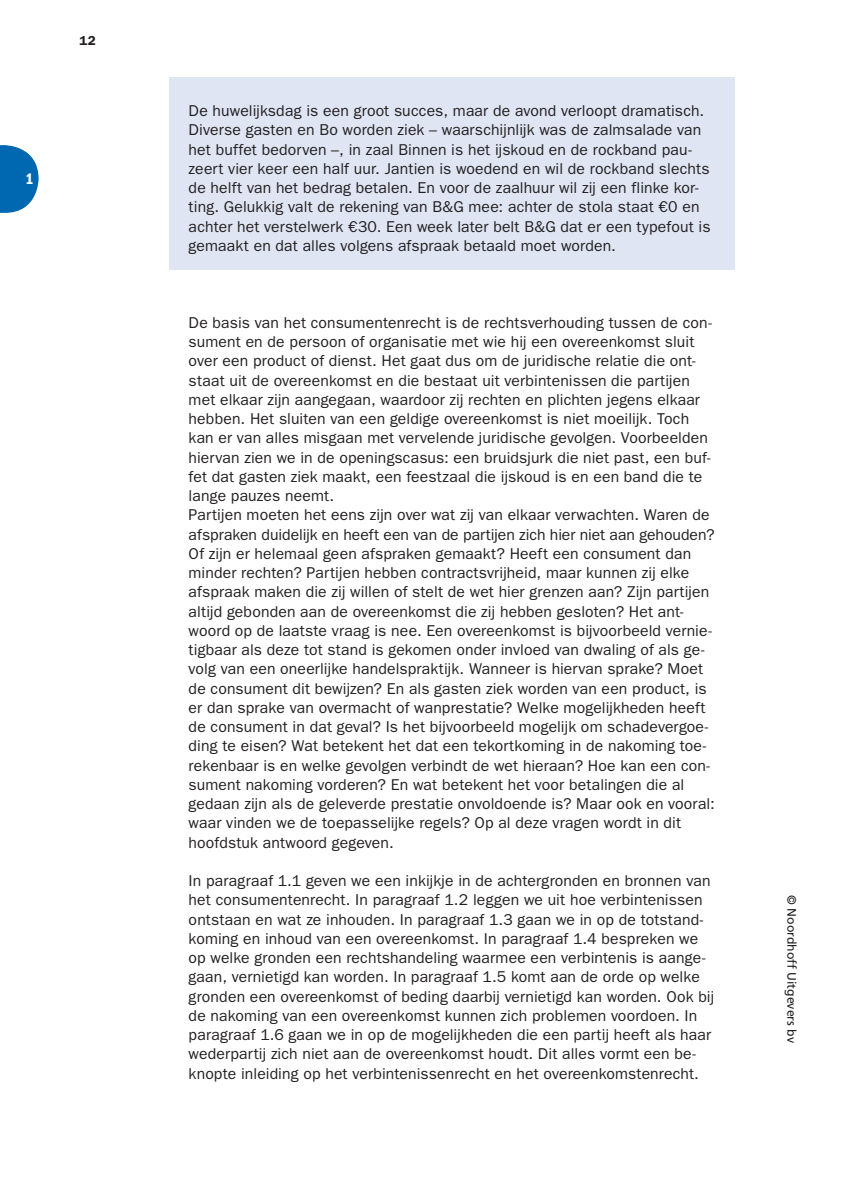
<style>
.page{position:relative;width:844px;height:1191px;background:#fff}
.page>*{position:absolute;margin:0;border:0;box-sizing:border-box;transform-origin:0 0}
.t1{font:15.75px/19.2px "ITC Franklin Gothic Std";letter-spacing:.005em;color:#231f20}
.t2{font:15.75px "ITC Franklin Gothic Std Dm Cd";color:#fff}
.t3{font:600 13.12px "ITC Franklin Gothic Std";color:#231f20}
.t4{font:12.25px "Frutiger LT Std";color:#231f20}
</style>
<div class="page">
<svg style="left:0;top:145px;width:39px;height:68px"></svg>
<div style="left:169px;top:77px;width:565px;height:193px;background:#dfe5f3"></div>
<p class="t3" style="left:79px;top:35px;width:18px">12</p>
<p class="t2" style="left:26px;top:173px;width:10px">1</p>
<p class="t1" style="left:189px;top:102px;width:523px">De huwelijksdag is een groot succes, maar de avond verloopt dramatisch.<br>Diverse gasten en Bo worden ziek – waarschijnlijk was de zalmsalade van het buffet bedorven –, in zaal Binnen is het ijskoud en de rockband pau&shy;zeert vier keer een half uur. Jantien is woedend en wil de rockband slechts de helft van het bedrag betalen. En voor de zaalhuur wil zij een flinke kor&shy;ting. Gelukkig valt de rekening van B&amp;G mee: achter de stola staat €0 en achter het verstelwerk €30. Een week later belt B&amp;G dat er een typefout is gemaakt en dat alles volgens afspraak betaald moet worden.</p>
<p class="t1" style="left:189px;top:314px;width:527px">De basis van het consumentenrecht is de rechtsverhouding tussen de con&shy;sument en de persoon of organisatie met wie hij een overeenkomst sluit over een product of dienst. Het gaat dus om de juridische relatie die ont&shy;staat uit de overeenkomst en die bestaat uit verbintenissen die partijen met elkaar zijn aangegaan, waardoor zij rechten en plichten jegens elkaar hebben. Het sluiten van een geldige overeenkomst is niet moeilijk. Toch kan er van alles misgaan met vervelende juridische gevolgen. Voorbeelden hiervan zien we in de openingscasus: een bruidsjurk die niet past, een buf&shy;fet dat gasten ziek maakt, een feestzaal die ijskoud is en een band die te lange pauzes neemt.<br>Partijen moeten het eens zijn over wat zij van elkaar verwachten. Waren de afspraken duidelijk en heeft een van de partijen zich hier niet aan gehouden?<br>Of zijn er helemaal geen afspraken gemaakt? Heeft een consument dan minder rechten? Partijen hebben contractsvrijheid, maar kunnen zij elke afspraak maken die zij willen of stelt de wet hier grenzen aan? Zijn partijen altijd gebonden aan de overeenkomst die zij hebben gesloten? Het ant&shy;woord op de laatste vraag is nee. Een overeenkomst is bijvoorbeeld vernie&shy;tigbaar als deze tot stand is gekomen onder invloed van dwaling of als ge&shy;volg van een oneerlijke handelspraktijk. Wanneer is hiervan sprake? Moet de consument dit bewijzen? En als gasten ziek worden van een product, is er dan sprake van overmacht of wanprestatie? Welke mogelijkheden heeft de consument in dat geval? Is het bijvoorbeeld mogelijk om schadevergoe&shy;ding te eisen? Wat betekent het dat een tekortkoming in de nakoming toe&shy;rekenbaar is en welke gevolgen verbindt de wet hieraan? Hoe kan een con&shy;sument nakoming vorderen? En wat betekent het voor betalingen die al gedaan zijn als de geleverde prestatie onvoldoende is? Maar ook en vooral: waar vinden we de toepasselijke regels? Op al deze vragen wordt in dit hoofdstuk antwoord gegeven.</p>
<p class="t1" style="left:189px;top:872px;width:527px">In paragraaf 1.1 geven we een inkijkje in de achtergronden en bronnen van het consumentenrecht. In paragraaf 1.2 leggen we uit hoe verbintenissen ontstaan en wat ze inhouden. In paragraaf 1.3 gaan we in op de totstand&shy;koming en inhoud van een overeenkomst. In paragraaf 1.4 bespreken we op welke gronden een rechtshandeling waarmee een verbintenis is aange&shy;gaan, vernietigd kan worden. In paragraaf 1.5 komt aan de orde op welke gronden een overeenkomst of beding daarbij vernietigd kan worden. Ook bij de nakoming van een overeenkomst kunnen zich problemen voordoen. In paragraaf 1.6 gaan we in op de mogelijkheden die een partij heeft als haar wederpartij zich niet aan de overeenkomst houdt. Dit alles vormt een be&shy;knopte inleiding op het verbintenissenrecht en het overeenkomstenrecht.</p>
<p class="t4" style="left:797px;top:895px;width:149px;rotate:90deg">© Noordhoff Uitgevers bv</p>
</div>
